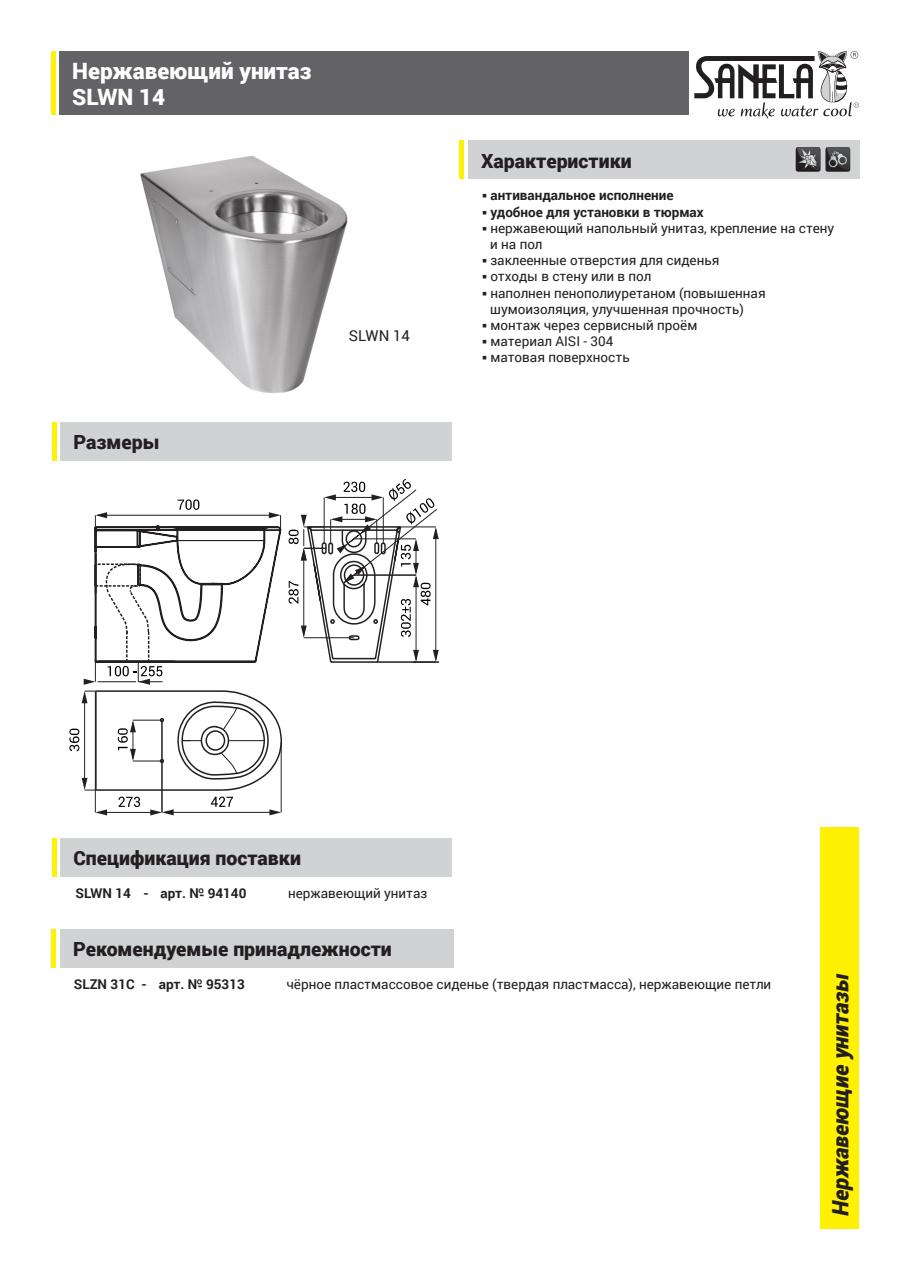
<style>
.page{position:relative;width:910px;height:1280px;background:#fff}
.page>*{position:absolute;margin:0;border:0;box-sizing:border-box;transform-origin:0 0}
.t1{font:900 22.5px/26.2px "Roboto";color:#fff}
.t2{font:italic 900 22.5px "Roboto";letter-spacing:-.005em;color:#231f20}
.t3{font:900 19.5px "Roboto";color:#231f20}
.t4{font:15px "Roboto";color:#231f20}
.t5{font:13.5px/16.2px "Roboto";color:#231f20}
.t6{font:700 13.5px "Roboto";color:#231f20}
</style>
<div class="page">
<div style="left:60px;top:51px;width:629px;height:64px;background:#636366"></div>
<div style="left:821px;top:828px;width:38px;height:401px;background:#fff101"></div>
<svg style="left:694px;top:51px;width:165px;height:68px"></svg>
<hr style="left:51px;top:51px;width:4px;height:64px;background:#fff101">
<img style="left:140px;top:155px;width:208px;height:238px">
<div style="left:468px;top:141px;width:391px;height:38px;background:#d1d2d4"></div>
<hr style="left:460px;top:141px;width:4px;height:38px;background:#fff101">
<svg style="left:796px;top:147px;width:54px;height:25px"></svg>
<div style="left:61px;top:422px;width:391px;height:39px;background:#d1d2d4"></div>
<hr style="left:52px;top:422px;width:4px;height:39px;background:#fff101">
<svg style="left:289px;top:479px;width:150px;height:184px"></svg>
<svg style="left:69px;top:499px;width:213px;height:316px"></svg>
<div style="left:61px;top:838px;width:391px;height:39px;background:#d1d2d4"></div>
<hr style="left:52px;top:838px;width:4px;height:39px;background:#fff101">
<div style="left:60px;top:929px;width:394px;height:39px;background:#d1d2d4"></div>
<hr style="left:52px;top:929px;width:4px;height:39px;background:#fff101">
<h1 class="t1" style="left:72px;top:57px;width:241px">Нержавеющий унитаз<br>SLWN 14</h1>
<h2 class="t3" style="left:73px;top:429px;width:87px">Размеры</h2>
<p class="t4" style="left:349px;top:325px;width:63px">SLWN 14</p>
<h2 class="t3" style="left:481px;top:148px;width:152px">Характеристики</h2>
<p class="t6" style="left:482px;top:186px;width:193px">○ антивандальное исполнение</p>
<p class="t6" style="left:482px;top:202px;width:223px">○ удобное для установки в тюрмах</p>
<p class="t5" style="left:490px;top:219px;width:346px;text-indent:-8px">○ нержавеющий напoльный унитаз, крепление на стену и на пoл</p>
<p class="t5" style="left:482px;top:252px;width:239px">○ заклеенные отверстия для сиденья</p>
<p class="t5" style="left:482px;top:268px;width:171px">○ отходы в стену или в пол</p>
<p class="t5" style="left:490px;top:284px;width:277px;text-indent:-8px">○ наполнен пенополиуретаном (повышенная шумоизоляция, улучшенная прочность)</p>
<p class="t5" style="left:482px;top:317px;width:217px">○ монтаж через сервисный прoём</p>
<p class="t5" style="left:482px;top:333px;width:133px">○ материал AISI - 304</p>
<p class="t5" style="left:482px;top:349px;width:149px">○ матовая поверхность</p>
<h2 class="t3" style="left:73px;top:844px;width:229px">Спецификация поставки</h2>
<p class="t6" style="left:75px;top:884px;width:172px">SLWN 14 - арт. № 94140</p>
<p class="t5" style="left:288px;top:884px;width:141px">нержавеющий унитаз</p>
<h2 class="t3" style="left:73px;top:935px;width:320px">Рекомендуемые принадлежности</h2>
<p class="t6" style="left:74px;top:974px;width:172px">SLZN 31C - арт. № 95313</p>
<p class="t5" style="left:286px;top:975px;width:486px">чёрное пластмассовое сиденье (твердая пластмасса), нержавеющие петли</p>
<h1 class="t2" style="left:825px;top:1216px;width:244px;rotate:-90deg">Нержавеющие унитазы</h1>
</div>
